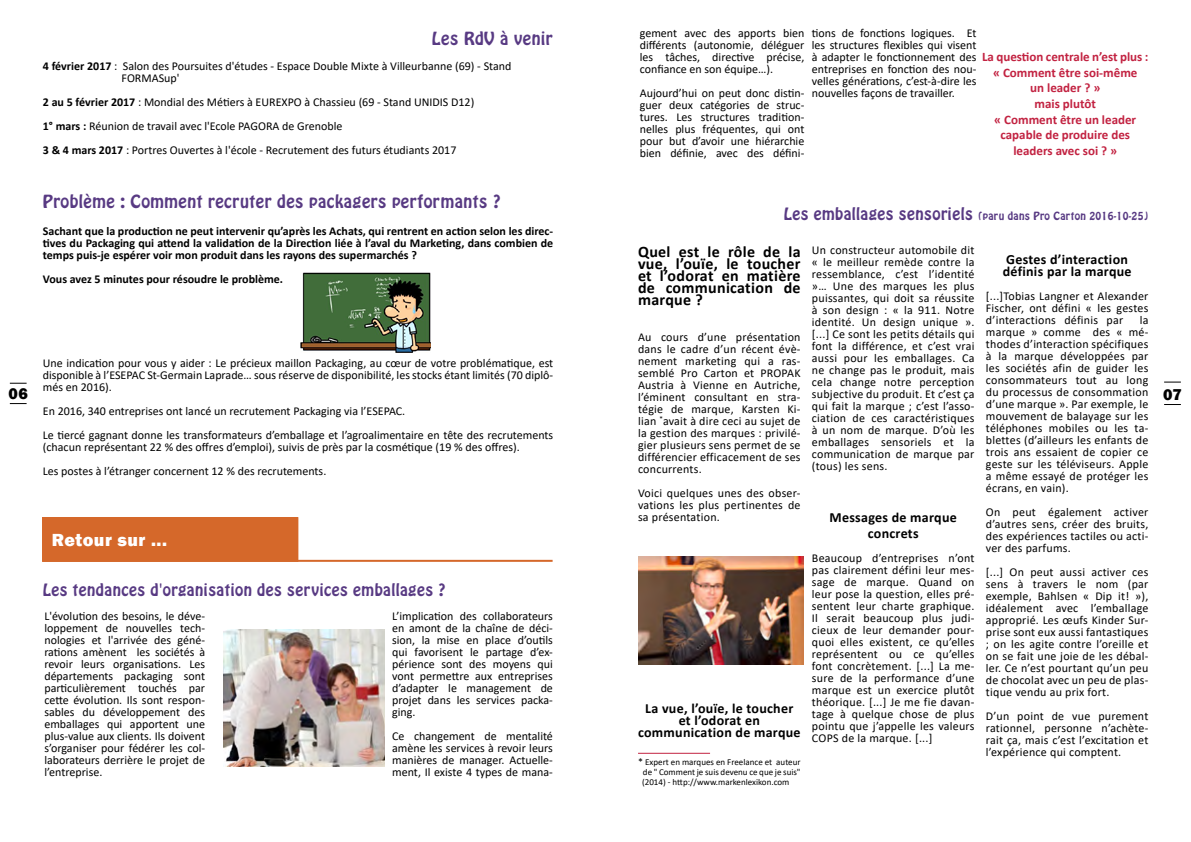
<style>
.page{position:relative;width:1191px;height:842px;background:#fff}
.page>*{position:absolute;margin:0;border:0;box-sizing:border-box;transform-origin:0 0}
.t1{font:800 18px "Franklin Gothic";letter-spacing:.03em;color:#fff}
.t2{font:800 16.2px "Franklin Gothic";color:#000}
.t3{font:700 16px/12px "Calibri";letter-spacing:.02em;color:#000;text-align:justify}
.t4{font:16px "Hobo Std";letter-spacing:.03em;color:#583a83}
.t5{font:15px "Hobo Std";letter-spacing:.03em;color:#583a83}
.t6{font:700 14px/12px "Calibri";letter-spacing:.02em;color:#000;text-align:center}
.t7{font:700 13px "Calibri";color:#c22241}
.t8{font:12px/12px "Calibri";color:#000;text-align:justify}
.t9{font:700 12px/12px "Calibri";color:#000;text-align:justify}
.t10{font:10px "Hobo Std";letter-spacing:.03em;color:#583a83}
.t11{font:9px/10px "Calibri";color:#000;text-align:justify}
.s1{font-weight:700}
.s2{font-weight:400;font-size:12px;color:#000}
.s3{font-size:15px}
.s4{font-size:10px}
</style>
<div class="page">
<hr style="left:638px;top:753px;width:72px;height:1px;background:#c22241">
<img style="left:223px;top:630px;width:162px;height:137px">
<img style="left:639px;top:557px;width:164px;height:107px">
<img style="left:300px;top:272px;width:130px;height:81px">
<hr style="left:42px;top:560px;width:510px;height:2px;background:#d5682a">
<div style="left:43px;top:518px;width:255px;height:43px;background:#d5682a"></div>
<div style="left:42px;top:517px;width:256px;height:45px;border:1px solid #d5682a"></div>
<svg style="left:10px;top:403px;width:17px;height:1px"></svg>
<svg style="left:10px;top:383px;width:17px;height:1px"></svg>
<svg style="left:1164px;top:404px;width:16px;height:1px"></svg>
<svg style="left:1164px;top:381px;width:16px;height:2px"></svg>
<h3 class="t4" style="left:432px;top:28px;width:122px">Les RdV à venir</h3>
<p class="t8" style="left:122px;top:60px;width:391px;text-indent:-79px"><span class="s1">4 février 2017</span> : Salon des Poursuites d'études - Espace Double Mixte à Villeurbanne (69) - Stand<br>FORMASup'</p>
<p class="t8" style="left:43px;top:90px;width:433px;line-height:24px;text-align:left"><span class="s1">2 au 5 février 2017</span> : Mondial des Métiers à EUREXPO à Chassieu (69 - Stand UNIDIS D12)<br><span class="s1">1° mars :</span> Réunion de travail avec l'Ecole PAGORA de Grenoble<br><span class="s1">3 &amp; 4 mars 2017</span> : Portres Ouvertes à l'école - Recrutement des futurs étudiants 2017</p>
<h3 class="t4" style="left:43px;top:190px;width:459px">Problème : Comment recruter des packagers performants ?</h3>
<p class="t8" style="left:812px;top:27px;width:166px">tions de fonctions logiques. Et les structures flexibles qui visent</p>
<p class="t8" style="left:812px;top:63px;width:166px">entreprises en fonction des nou&shy;velles générations, c’est-à-dire les nouvelles façons de travailler.</p>
<p class="t8" style="left:640px;top:27px;width:166px">gement avec des apports bien différents (autonomie, déléguer les tâches, directive précise, confiance en son équipe…).</p>
<p class="t8" style="left:640px;top:87px;width:166px">Aujourd’hui on peut donc distin&shy;guer deux catégories de struc&shy;tures. Les structures tradition&shy;nelles plus fréquentes, qui ont pour but d’avoir une hiérarchie bien définie, avec des défini-</p>
<p class="t7" style="left:812px;top:48px;width:338px"><span class="s2">à adapter le fonctionnement des</span> La question centrale n’est plus :</p>
<p class="t7" style="left:993px;top:63px;width:146px">« Comment être soi-même</p>
<p class="t7" style="left:1030px;top:79px;width:72px">un leader ? »</p>
<p class="t7" style="left:1034px;top:94px;width:63px">mais plutôt</p>
<p class="t7" style="left:994px;top:110px;width:143px">« Comment être un leader</p>
<p class="t7" style="left:1000px;top:126px;width:131px">capable de produire des</p>
<p class="t7" style="left:1013px;top:141px;width:105px">leaders avec soi ? »</p>
<p class="t10" style="left:783px;top:209px;width:366px"><span class="s3">Les emballages sensoriels</span> (paru dans Pro Carton 2016-10-25)</p>
<p class="t9" style="left:43px;top:225px;width:512px">Sachant que la production ne peut intervenir qu’après les Achats, qui rentrent en action selon les direc&shy;tives du Packaging qui attend la validation de la Direction liée à l’aval du Marketing, dans combien de temps puis-je espérer voir mon produit dans les rayons des supermarchés ?</p>
<p class="t9" style="left:43px;top:273px;width:242px">Vous avez 5 minutes pour résoudre le problème.</p>
<p class="t8" style="left:812px;top:243px;width:164px">Un constructeur automobile dit « le meilleur remède contre la ressemblance, c’est l’identité »… Une des marques les plus puissantes, qui doit sa réussite à son design : « la 911. Notre identité. Un design unique ». [...] Ce sont les petits détails qui font la différence, et c’est vrai aussi pour les emballages. Ca ne change pas le produit, mais cela change notre perception subjective du produit. Et c’est ça qui fait la marque ; c’est l’asso&shy;ciation de ces caractéristiques à un nom de marque. D’où les emballages sensoriels et la communication de marque par (tous) les sens.</p>
<h3 class="t3" style="left:638px;top:245px;width:164px">Quel est le rôle de la vue, l’ouïe, le toucher et l’odorat en matière de communication de marque ?</h3>
<p class="t8" style="left:638px;top:330px;width:164px">Au cours d’une présentation dans le cadre d’un récent évè&shy;nement marketing qui a ras&shy;semblé Pro Carton et PROPAK Austria à Vienne en Autriche, l’éminent consultant en stra&shy;tégie de marque, Karsten Ki&shy;lian <sup>*</sup>avait à dire ceci au sujet de la gestion des marques : privilé&shy;gier plusieurs sens permet de se différencier efficacement de ses concurrents.</p>
<p class="t8" style="left:638px;top:486px;width:164px">Voici quelques unes des obser&shy;vations les plus pertinentes de sa présentation.</p>
<p class="t6" style="left:1002px;top:253px;width:130px;text-align:left">Gestes d’interaction définis par la marque</p>
<p class="t8" style="left:986px;top:290px;width:164px">[...]Tobias Langner et Alexander Fischer, ont défini « les gestes d’interactions définis par</p>
<p class="t8" style="left:986px;top:314px;width:164px;text-indent:154px">la marque » comme des « mé&shy;thodes d’interaction spécifiques à la marque développées par les sociétés afin de guider les consommateurs tout au long du processus de consommation d’une marque ». Par exemple, le mouvement de balayage sur les téléphones mobiles ou les ta&shy;blettes (d’ailleurs les enfants de trois ans essaient de copier ce geste sur les téléviseurs. Apple a même essayé de protéger les écrans, en vain).</p>
<p class="t8" style="left:986px;top:506px;width:164px">On peut également activer d’autres sens, créer des bruits, des expériences tactiles ou acti&shy;ver des parfums.</p>
<p class="t8" style="left:986px;top:566px;width:164px">[...] On peut aussi activer ces sens à travers le nom (par exemple, Bahlsen « Dip it! »), idéalement avec l’emballage approprié. Les œufs Kinder Sur&shy;prise sont eux aussi fantastiques ; on les agite contre l’oreille et on se fait une joie de les débal&shy;ler. Ce n’est pourtant qu’un peu de chocolat avec un peu de plas&shy;tique vendu au prix fort.</p>
<p class="t8" style="left:986px;top:710px;width:164px">D’un point de vue purement rationnel, personne n’achète&shy;rait ça, mais c’est l’excitation et l’expérience qui comptent.</p>
<p class="t8" style="left:43px;top:357px;width:512px">Une indication pour vous y aider : Le précieux maillon Packaging, au cœur de votre problématique, est disponible à l’ESEPAC St-Germain Laprade… sous réserve de disponibilité, les stocks étant limités (70 diplô&shy;més en 2016).</p>
<p class="t8" style="left:43px;top:399px;width:512px;line-height:24px">En 2016, 340 entreprises ont lancé un recrutement Packaging via l’ESEPAC.<br>Le tiercé gagnant donne les transformateurs d’emballage et l’agroalimentaire en tête des recrutements</p>
<p class="t8" style="left:43px;top:435px;width:478px;line-height:24px">(chacun représentant 22 % des offres d’emploi), suivis de près par la cosmétique (19 % des offres).<br>Les postes à l’étranger concernent 12 % des recrutements.</p>
<h2 class="t2" style="left:9px;top:384px;width:21px">06</h2>
<h2 class="t2" style="left:1163px;top:384px;width:21px">07</h2>
<p class="t6" style="left:829px;top:509px;width:129px;line-height:16px">Messages de marque concrets</p>
<p class="t8" style="left:812px;top:551px;width:164px">Beaucoup d’entreprises n’ont pas clairement défini leur mes&shy;sage de marque. Quand on leur pose la question, elles pré&shy;sentent leur charte graphique.<br>Il serait beaucoup plus judi&shy;cieux de leur demander pour&shy;quoi elles existent, ce qu’elles représentent ou ce qu’elles font concrètement. [...] La me&shy;sure de la performance d’une marque est un exercice plutôt théorique. [...] Je me fie davan&shy;tage à quelque chose de plus pointu que j’appelle les valeurs COPS de la marque. [...]</p>
<h1 class="t1" style="left:52px;top:528px;width:117px">Retour sur ...</h1>
<p class="t5" style="left:43px;top:579px;width:404px">Les tendances d'organisation des services emballages ?</p>
<p class="t8" style="left:44px;top:610px;width:162px">L'évolution des besoins, le déve&shy;loppement de nouvelles tech&shy;nologies et l'arrivée des géné&shy;rations amènent les sociétés à revoir leurs organisations. Les départements packaging sont particulièrement touchés par cette évolution. Ils sont respon&shy;sables du développement des emballages qui apportent une plus-value aux clients. Ils doivent s’organiser pour fédérer les col&shy;laborateurs derrière le projet de l’entreprise.</p>
<p class="t8" style="left:392px;top:610px;width:162px">L’implication des collaborateurs en amont de la chaîne de déci&shy;sion, la mise en place d’outils qui favorisent le partage d’ex&shy;périence sont des moyens qui vont permettre aux entreprises d’adapter le management de projet dans les services packa&shy;ging.</p>
<p class="t6" style="left:638px;top:702px;width:164px">La vue, l’ouïe, le toucher et l’odorat en communication de marque</p>
<p class="t11" style="left:642px;top:757px;width:160px;text-indent:-4px"><span class="s4">*</span> Expert en marques en Freelance et auteur de " Comment je suis devenu ce que je suis" (2014) - http://www.markenlexikon.com</p>
<p class="t8" style="left:392px;top:730px;width:162px">Ce changement de mentalité amène les services à revoir leurs manières de manager. Actuelle&shy;ment, Il existe 4 types de mana-</p>
</div>
